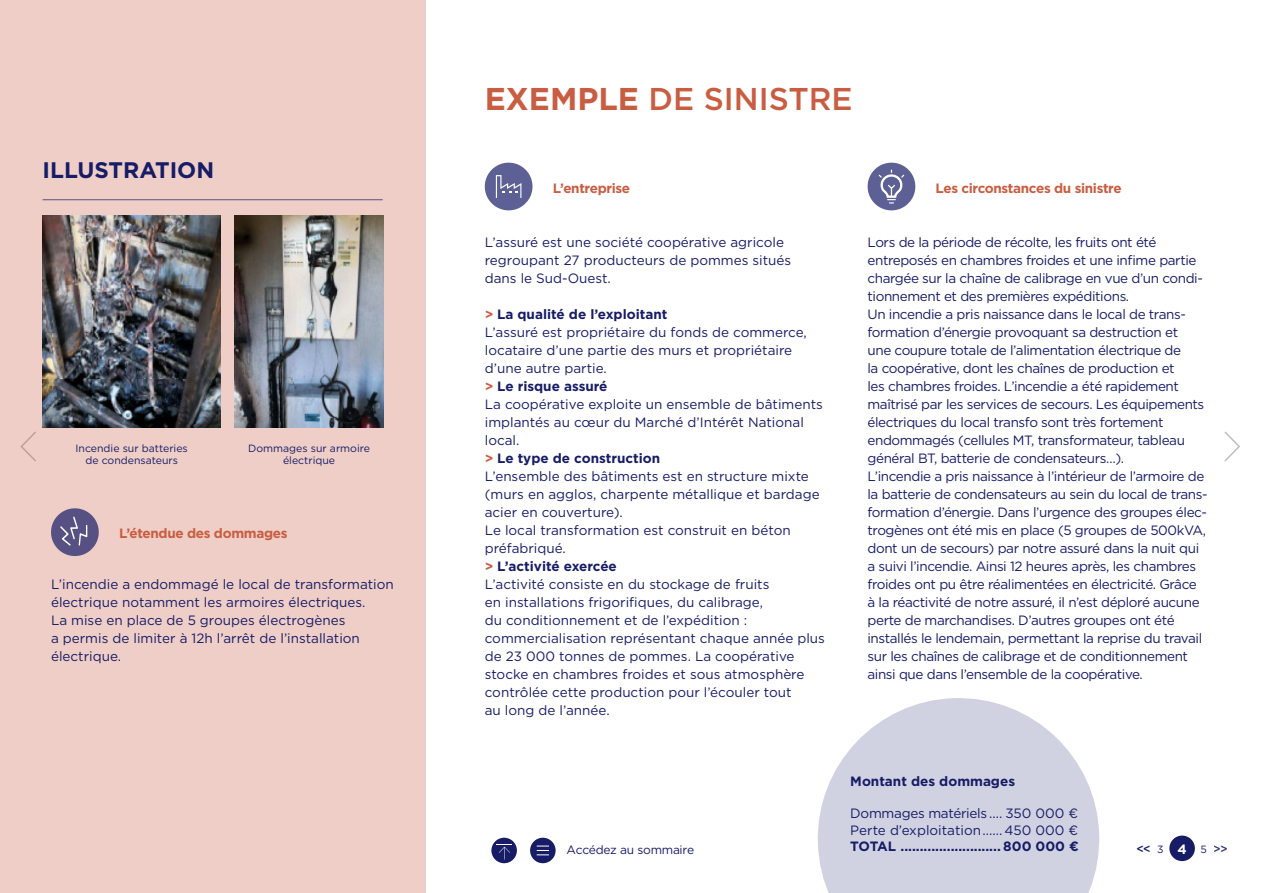
<style>
.page{position:relative;width:1263px;height:893px;background:#fff}
.page>*{position:absolute;margin:0;border:0;box-sizing:border-box;transform-origin:0 0}
.t1{font:500 31.5px "Gotham";color:#c95d41}
.t2{font:700 22.5px "Gotham";color:#171c67}
.t3{font:13.5px/18px "Gotham";letter-spacing:-.03em;color:#171c67}
.t4{font:13.5px/18px "Gotham";color:#171c67}
.t5{font:13.5px/16.2px "Gotham";letter-spacing:-.005em;color:#171c67}
.t6{font:700 13.5px "Gotham";letter-spacing:-.025em;color:#c95d41}
.t7{font:700 13.5px "Gotham";color:#171c67}
.t8{font:700 13.5px "Gotham";color:#fff}
.t9{font:12px "Gotham";letter-spacing:-.025em;color:#171c67}
.t10{font:500 12px "Gotham";color:#171c67}
.t11{font:10.5px/12px "Gotham";color:#171c67;text-align:center}
.s1{font-weight:700}
.s2{font-weight:700;color:#c95d41}
</style>
<div class="page">
<div style="left:1169px;top:836px;width:26px;height:25px;background:#171c67;border-radius:50%"></div>
<div style="left:530px;top:838px;width:26px;height:25px;background:#171c67;border-radius:50%"></div>
<div style="left:491px;top:838px;width:26px;height:25px;background:#171c67;border-radius:50%"></div>
<svg style="left:537px;top:846px;width:12px;height:9px"></svg>
<svg style="left:497px;top:844px;width:15px;height:15px"></svg>
<svg style="left:1224px;top:431px;width:16px;height:31px"></svg>
<div style="left:0;top:0;width:425px;height:893px;background:#eecec6"></div>
<hr style="left:43px;top:199px;width:340px;height:1px;background:#171c67">
<svg style="left:485px;top:163px;width:47px;height:47px"></svg>
<svg style="left:868px;top:163px;width:47px;height:47px"></svg>
<svg style="left:817px;top:698px;width:283px;height:195px;fill:#d1d2e1"></svg>
<svg style="left:51px;top:508px;width:48px;height:48px"></svg>
<img style="left:43px;top:216px;width:177px;height:212px">
<img style="left:235px;top:216px;width:148px;height:212px">
<h2 class="t2" style="left:43px;top:155px;width:173px">ILLUSTRATION</h2>
<p class="t11" style="left:76px;top:442px;width:114px">Incendie sur batteries de condensateurs</p>
<p class="t11" style="left:248px;top:442px;width:123px">Dommages sur armoire électrique</p>
<p class="t6" style="left:119px;top:525px;width:170px">L’étendue des dommages</p>
<p class="t4" style="left:51px;top:575px;width:344px">L’incendie a endommagé le local de transformation électrique notamment les armoires électriques.<br>La mise en place de 5 groupes électrogènes<br>a permis de limiter à 12h l’arrêt de l’installation électrique.</p>
<h1 class="t1" style="left:485px;top:78px;width:369px"><span class="s1">EXEMPLE</span> DE SINISTRE</h1>
<p class="t6" style="left:553px;top:179px;width:79px">L’entreprise</p>
<p class="t4" style="left:485px;top:232px;width:308px">L’assuré est une société coopérative agricole regroupant 27 producteurs de pommes situés dans le Sud-Ouest.</p>
<p class="t4" style="left:485px;top:304px;width:342px"><span class="s2">&gt;</span> <span class="s1">La qualité de l’exploitant<br></span>L’assuré est propriétaire du fonds de commerce, locataire d’une partie des murs et propriétaire d’une autre partie.<br><span class="s2">&gt;</span> <span class="s1">Le risque assuré<br></span>La coopérative exploite un ensemble de bâtiments implantés au cœur du Marché d’Intérêt National local.<br><span class="s2">&gt;</span> <span class="s1">Le type de construction<br></span>L’ensemble des bâtiments est en structure mixte (murs en agglos, charpente métallique et bardage acier en couverture).<br>Le local transformation est construit en béton préfabriqué.<br><span class="s2">&gt;</span> <span class="s1">L’activité exercée<br></span>L’activité consiste en du stockage de fruits<br>en installations frigorifiques, du calibrage,<br>du conditionnement et de l’expédition : commercialisation représentant chaque année plus de 23 000 tonnes de pommes. La coopérative stocke en chambres froides et sous atmosphère contrôlée cette production pour l’écouler tout<br>au long de l’année.</p>
<p class="t6" style="left:935px;top:179px;width:188px">Les circonstances du sinistre</p>
<p class="t3" style="left:867px;top:233px;width:342px">Lors de la période de récolte, les fruits ont été entreposés en chambres froides et une infime partie chargée sur la chaîne de calibrage en vue d’un condi&shy;tionnement et des premières expéditions.<br>Un incendie a pris naissance dans le local de trans&shy;formation d’énergie provoquant sa destruction et<br>une coupure totale de l’alimentation électrique de<br>la coopérative, dont les chaînes de production et<br>les chambres froides. L’incendie a été rapidement maîtrisé par les services de secours. Les équipements électriques du local transfo sont très fortement endommagés (cellules MT, transformateur, tableau général BT, batterie de condensateurs…).<br>L’incendie a pris naissance à l’intérieur de l’armoire de la batterie de condensateurs au sein du local de trans&shy;formation d’énergie. Dans l’urgence des groupes élec&shy;trogènes ont été mis en place (5 groupes de 500kVA, dont un de secours) par notre assuré dans la nuit qui a suivi l’incendie. Ainsi 12 heures après, les chambres froides ont pu être réalimentées en électricité. Grâce à la réactivité de notre assuré, il n’est déploré aucune perte de marchandises. D’autres groupes ont été installés le lendemain, permettant la reprise du travail sur les chaînes de calibrage et de conditionnement ainsi que dans l’ensemble de la coopérative.</p>
<p class="t7" style="left:850px;top:772px;width:166px">Montant des dommages</p>
<p class="t5" style="left:850px;top:805px;width:230px">Dommages matériels .... 350 000 €<br>Perte d’exploitation...... 450 000 €</p>
<p class="t7" style="left:850px;top:837px;width:230px">TOTAL .......................... 800 000 €</p>
<p class="t9" style="left:567px;top:842px;width:129px">Accédez au sommaire</p>
<p class="t10" style="left:1136px;top:841px;width:16px">&lt;&lt;</p>
<p class="t8" style="left:1177px;top:840px;width:11px">4</p>
<p class="t10" style="left:1214px;top:841px;width:16px">&gt;&gt;</p>
<p class="t11" style="left:1157px;top:843px;width:8px">3</p>
<p class="t11" style="left:1200px;top:843px;width:8px">5</p>
</div>
